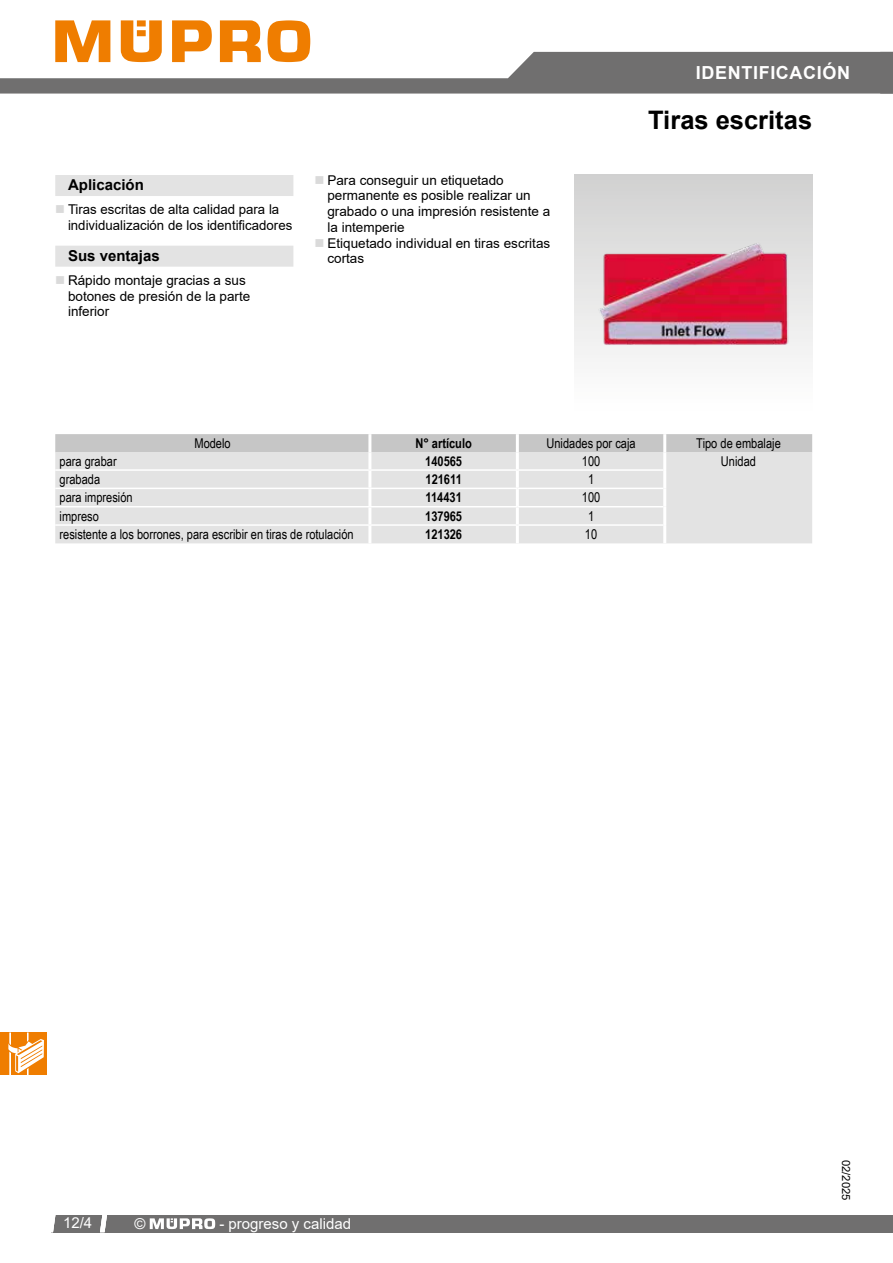
<style>
.page{position:relative;width:893px;height:1263px;background:#fff}
.page>*{position:absolute;margin:0;border:0;box-sizing:border-box;transform-origin:0 0}
.t1{font:700 25.5px "Arial";color:#000}
.t2{font:700 18px "Arial";letter-spacing:.035em;color:#fff}
.t3{font:15px "Arial";color:#fff}
.t4{font:700 15px "Arial";color:#000}
.t5{font:13.5px/15.8px "Arial";color:#000}
.t6{font:13.5px "Arial Narrow";color:#000}
.t7{font:700 13.5px "Arial Narrow";color:#000}
.t8{font:11.25px "Arial";color:#000}
</style>
<div class="page">
<svg style="left:0;top:20px;width:893px;height:74px"></svg>
<div style="left:51px;top:1215px;width:842px;height:17px;background:#706f6f"></div>
<svg style="left:51px;top:1215px;width:4px;height:17px"></svg>
<svg style="left:100px;top:1215px;width:7px;height:17px"></svg>
<svg style="left:150px;top:1218px;width:65px;height:11px"></svg>
<div style="left:55px;top:175px;width:238px;height:21px;background:#e3e3e3"></div>
<div style="left:55px;top:246px;width:238px;height:21px;background:#e3e3e3"></div>
<img style="left:574px;top:175px;width:238px;height:183px">
<div style="left:55px;top:434px;width:757px;height:18px;background:#c6c6c6"></div>
<div style="left:55px;top:452px;width:757px;height:91px;background:#e3e3e3"></div>
<hr style="left:368px;top:434px;width:3px;height:18px;background:#fff">
<hr style="left:516px;top:434px;width:3px;height:18px;background:#fff">
<hr style="left:663px;top:434px;width:3px;height:18px;background:#fff">
<hr style="left:368px;top:452px;width:3px;height:17px;background:#fff">
<hr style="left:516px;top:452px;width:3px;height:17px;background:#fff">
<hr style="left:663px;top:452px;width:3px;height:18px;background:#fff">
<hr style="left:368px;top:471px;width:3px;height:17px;background:#fff">
<hr style="left:516px;top:471px;width:3px;height:17px;background:#fff">
<hr style="left:663px;top:470px;width:3px;height:18px;background:#fff">
<hr style="left:368px;top:489px;width:3px;height:17px;background:#fff">
<hr style="left:516px;top:489px;width:3px;height:17px;background:#fff">
<hr style="left:663px;top:488px;width:3px;height:19px;background:#fff">
<hr style="left:368px;top:507px;width:3px;height:17px;background:#fff">
<hr style="left:516px;top:507px;width:3px;height:17px;background:#fff">
<hr style="left:663px;top:507px;width:3px;height:18px;background:#fff">
<hr style="left:368px;top:526px;width:3px;height:17px;background:#fff">
<hr style="left:516px;top:526px;width:3px;height:17px;background:#fff">
<hr style="left:663px;top:525px;width:3px;height:18px;background:#fff">
<hr style="left:55px;top:469px;width:315px;height:2px;background:#fff">
<hr style="left:370px;top:469px;width:147px;height:2px;background:#fff">
<hr style="left:517px;top:469px;width:146px;height:2px;background:#fff">
<hr style="left:55px;top:488px;width:315px;height:1px;background:#fff">
<hr style="left:370px;top:488px;width:147px;height:1px;background:#fff">
<hr style="left:517px;top:488px;width:146px;height:1px;background:#fff">
<hr style="left:55px;top:506px;width:315px;height:1px;background:#fff">
<hr style="left:370px;top:506px;width:147px;height:1px;background:#fff">
<hr style="left:517px;top:506px;width:146px;height:1px;background:#fff">
<hr style="left:55px;top:524px;width:315px;height:2px;background:#fff">
<hr style="left:370px;top:524px;width:147px;height:2px;background:#fff">
<hr style="left:517px;top:524px;width:146px;height:2px;background:#fff">
<div style="left:0;top:1032px;width:47px;height:43px;background:#ef7d00"></div>
<svg style="left:8px;top:1032px;width:36px;height:43px"></svg>
<h2 class="t2" style="left:696px;top:60px;width:156px">IDENTIFICACIÓN</h2>
<p class="t4" style="left:68px;top:174px;width:77px">Aplicación</p>
<p class="t5" style="left:68px;top:201px;width:226px">Tiras escritas de alta calidad para la individualización de los identificadores</p>
<p class="t4" style="left:68px;top:245px;width:93px">Sus ventajas</p>
<p class="t5" style="left:68px;top:272px;width:184px">Rápido montaje gracias a sus botones de presión de la parte inferior</p>
<p class="t5" style="left:327px;top:172px;width:224px">Para conseguir un etiquetado permanente es posible realizar un grabado o una impresión resistente a la intemperie<br>Etiquetado individual en tiras escritas cortas</p>
<h1 class="t1" style="left:648px;top:102px;width:165px">Tiras escritas</h1>
<p class="t6" style="left:194px;top:434px;width:38px">Modelo</p>
<p class="t7" style="left:415px;top:433px;width:58px">N° artículo</p>
<p class="t6" style="left:546px;top:434px;width:91px">Unidades por caja</p>
<p class="t6" style="left:696px;top:434px;width:86px">Tipo de embalaje</p>
<p class="t6" style="left:60px;top:451px;width:59px">para grabar</p>
<p class="t7" style="left:425px;top:451px;width:38px">140565</p>
<p class="t6" style="left:582px;top:451px;width:20px">100</p>
<p class="t6" style="left:721px;top:451px;width:37px">Unidad</p>
<p class="t6" style="left:60px;top:469px;width:42px">grabada</p>
<p class="t7" style="left:425px;top:469px;width:38px">121611</p>
<p class="t6" style="left:588px;top:469px;width:8px">1</p>
<p class="t6" style="left:60px;top:488px;width:75px">para impresión</p>
<p class="t7" style="left:425px;top:487px;width:38px">114431</p>
<p class="t6" style="left:582px;top:488px;width:20px">100</p>
<p class="t6" style="left:60px;top:506px;width:41px">impreso</p>
<p class="t7" style="left:425px;top:506px;width:38px">137965</p>
<p class="t6" style="left:588px;top:506px;width:8px">1</p>
<p class="t6" style="left:60px;top:524px;width:296px">resistente a los borrones, para escribir en tiras de rotulación</p>
<p class="t7" style="left:425px;top:524px;width:38px">121326</p>
<p class="t6" style="left:585px;top:524px;width:14px">10</p>
<p class="t3" style="left:63px;top:1213px;width:31px">12/4</p>
<p class="t3" style="left:135px;top:1213px;width:13px">©</p>
<p class="t3" style="left:219px;top:1213px;width:133px">- progreso y calidad</p>
<p class="t8" style="left:854px;top:1160px;width:42px;rotate:90deg">02/2025</p>
</div>
